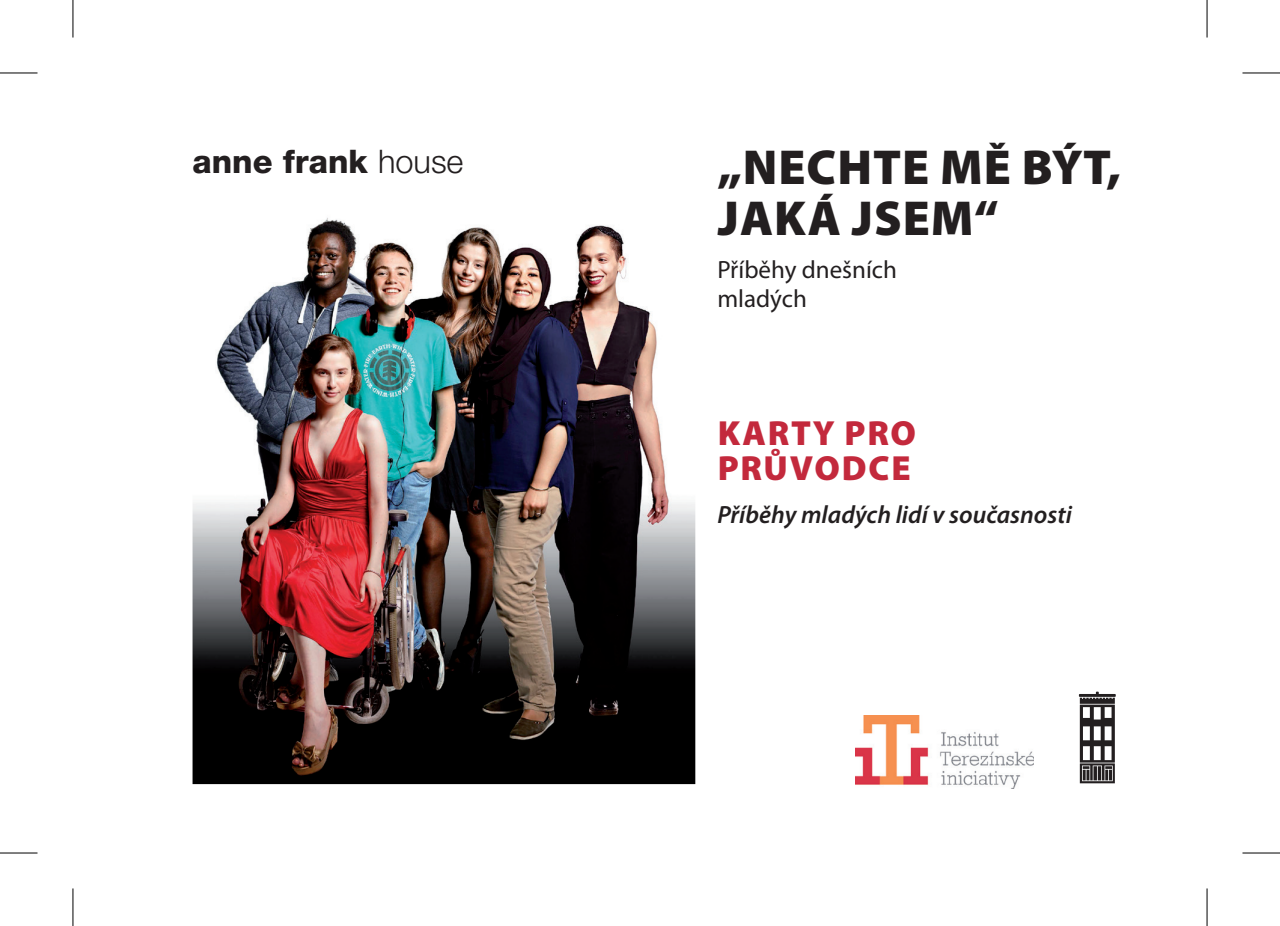
<style>
.page{position:relative;width:1280px;height:926px;background:#fff}
.page>*{position:absolute;margin:0;border:0;box-sizing:border-box;transform-origin:0 0}
.t1{font:900 49.25px/50px "Myriad Pro";letter-spacing:.02em;color:#231f20}
.t2{font:900 35px/35px "Myriad Pro";letter-spacing:.05em;color:#c3293c}
.t3{font:800 32.5px "Helvetica Neue";color:#231f20}
.t4{font:italic 600 25px "Myriad Pro";color:#231f20}
.t5{font:25px/28.8px "Myriad Pro";color:#231f20}
.s1{font-weight:300}
</style>
<div class="page">
<img style="left:193px;top:217px;width:502px;height:567px">
<svg style="left:1079px;top:691px;width:37px;height:92px"></svg>
<img style="left:855px;top:715px;width:179px;height:73px">
<hr style="left:0;top:73px;width:38px;height:1px;background:#000">
<hr style="left:1242px;top:73px;width:38px;height:1px;background:#000">
<hr style="left:0;top:852px;width:38px;height:1px;background:#000">
<hr style="left:1242px;top:852px;width:38px;height:1px;background:#000">
<hr style="left:73px;top:0;width:1px;height:37px;background:#000">
<hr style="left:73px;top:888px;width:1px;height:37px;background:#000">
<hr style="left:1206px;top:0;width:1px;height:37px;background:#000">
<hr style="left:1206px;top:888px;width:1px;height:37px;background:#000">
<h3 class="t3" style="left:193px;top:142px;width:272px">anne frank <span class="s1">house</span></h3>
<h1 class="t1" style="left:717px;top:141px;width:405px">„NECHTE MĚ BÝT,<br>JAKÁ JSEM“</h1>
<p class="t5" style="left:717px;top:255px;width:181px">Příběhy dnešních mladých</p>
<h2 class="t2" style="left:718px;top:414px;width:200px">KARTY PRO<br>PRŮVODCE</h2>
<p class="t4" style="left:717px;top:498px;width:356px">Příběhy mladých lidí v současnosti</p>
</div>
